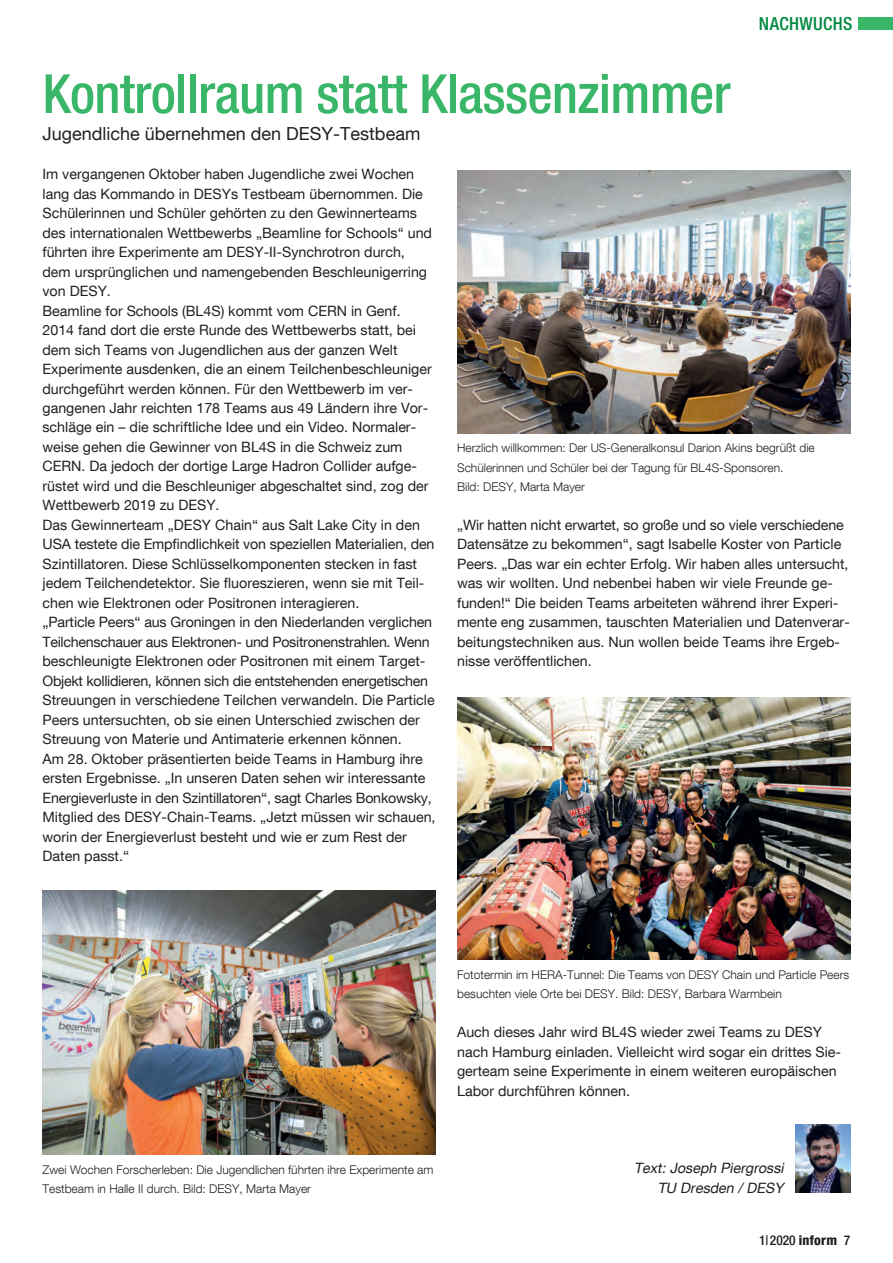
<style>
.page{position:relative;width:893px;height:1263px;background:#fff}
.page>*{position:absolute;margin:0;border:0;box-sizing:border-box;transform-origin:0 0}
.t1{font:54px "Desy Neue Helvetica 67 Cond M";letter-spacing:-.01em;color:#39b667}
.t2{font:18px "Desy Neue Helvetica 55 Roman";color:#231f20}
.t3{font:18px "Desy Neue Helvetica 67 Cond M";letter-spacing:.02em;color:#008a41}
.t4{font:14.25px/19.5px "Desy Neue Helvetica 55 Roman";color:#231f20}
.t5{font:italic 14.25px/19.5px "Desy Neue Helvetica 55 Roman";color:#231f20;text-align:right}
.t6{font:13.5px "Desy Neue Helvetica 67 Cond M";color:#231f20}
.t7{font:300 12px/19.5px "Desy Neue Helvetica 45";color:#231f20}
.s1{font-family:"Desy Neue Helvetica 87 Cond H"}
</style>
<div class="page">
<img style="left:457px;top:697px;width:393px;height:263px">
<img style="left:43px;top:890px;width:393px;height:264px">
<img style="left:457px;top:170px;width:393px;height:264px">
<div style="left:859px;top:17px;width:34px;height:13px;background:#39b667"></div>
<img style="left:796px;top:1125px;width:55px;height:68px">
<p class="t3" style="left:759px;top:13px;width:95px">NACHWUCHS</p>
<h1 class="t1" style="left:43px;top:62px;width:690px">Kontrollraum statt Klassenzimmer</h1>
<p class="t2" style="left:43px;top:122px;width:379px">Jugendliche übernehmen den DESY-Testbeam</p>
<p class="t4" style="left:43px;top:164px;width:395px">Im vergangenen Oktober haben Jugendliche zwei Wochen lang das Kommando in DESYs Testbeam übernommen. Die Schülerinnen und Schüler gehörten zu den Gewinnerteams des internationalen Wettbewerbs „Beamline for Schools“ und führten ihre Experimente am DESY-II-Synchrotron durch, dem ursprünglichen und namengebenden Beschleunigerring von DESY.<br>Beamline for Schools (BL4S) kommt vom CERN in Genf.<br>2014 fand dort die erste Runde des Wettbewerbs statt, bei dem sich Teams von Jugendlichen aus der ganzen Welt Experimente ausdenken, die an einem Teilchenbeschleuniger durchgeführt werden können. Für den Wettbewerb im ver&shy;gangenen Jahr reichten 178 Teams aus 49 Ländern ihre Vor&shy;schläge ein – die schriftliche Idee und ein Video. Normaler&shy;weise gehen die Gewinner von BL4S in die Schweiz zum CERN. Da jedoch der dortige Large Hadron Collider aufge&shy;rüstet wird und die Beschleuniger abgeschaltet sind, zog der Wettbewerb 2019 zu DESY.<br>Das Gewinnerteam „DESY Chain“ aus Salt Lake City in den USA testete die Empfindlichkeit von speziellen Materialien, den Szintillatoren. Diese Schlüsselkomponenten stecken in fast jedem Teilchendetektor. Sie fluoreszieren, wenn sie mit Teil&shy;chen wie Elektronen oder Positronen interagieren.<br>„Particle Peers“ aus Groningen in den Niederlanden verglichen Teilchenschauer aus Elektronen- und Positronenstrahlen. Wenn beschleunigte Elektronen oder Positronen mit einem Target-Objekt kollidieren, können sich die entstehenden energetischen Streuungen in verschiedene Teilchen verwandeln. Die Particle Peers untersuchten, ob sie einen Unterschied zwischen der Streuung von Materie und Antimaterie erkennen können.<br>Am 28. Oktober präsentierten beide Teams in Hamburg ihre ersten Ergebnisse. „In unseren Daten sehen wir interessante Energieverluste in den Szintillatoren“, sagt Charles Bonkowsky, Mitglied des DESY-Chain-Teams. „Jetzt müssen wir schauen, worin der Energieverlust besteht und wie er zum Rest der Daten passt.“</p>
<p class="t7" style="left:457px;top:438px;width:359px">Herzlich willkommen: Der US-Generalkonsul Darion Akins begrüßt die<br>Schülerinnen und Schüler bei der Tagung für BL4S-Sponsoren.<br>Bild: DESY, Marta Mayer</p>
<p class="t4" style="left:457px;top:515px;width:394px">„Wir hatten nicht erwartet, so große und so viele verschiedene Datensätze zu bekommen“, sagt Isabelle Koster von Particle Peers. „Das war ein echter Erfolg. Wir haben alles untersucht, was wir wollten. Und nebenbei haben wir viele Freunde ge&shy;funden!“ Die beiden Teams arbeiteten während ihrer Experi&shy;mente eng zusammen, tauschten Materialien und Datenverar&shy;beitungstechniken aus. Nun wollen beide Teams ihre Ergeb&shy;nisse veröffentlichen.</p>
<p class="t7" style="left:457px;top:964px;width:394px">Fototermin im HERA-Tunnel: Die Teams von DESY Chain und Particle Peers besuchten viele Orte bei DESY. Bild: DESY, Barbara Warmbein</p>
<p class="t4" style="left:457px;top:1022px;width:385px">Auch dieses Jahr wird BL4S wieder zwei Teams zu DESY nach Hamburg einladen. Vielleicht wird sogar ein drittes Sie&shy;gerteam seine Experimente in einem weiteren europäischen Labor durchführen können.</p>
<p class="t7" style="left:43px;top:1159px;width:392px">Zwei Wochen Forscherleben: Die Jugendlichen führten ihre Experimente am<br>Testbeam in Halle II durch. Bild: DESY, Marta Mayer</p>
<p class="t5" style="left:634px;top:1158px;width:154px">Text: Joseph Piergrossi<br>TU Dresden / DESY</p>
<p class="t6" style="left:759px;top:1232px;width:93px">1|2020 <span class="s1">inform</span> 7</p>
</div>
